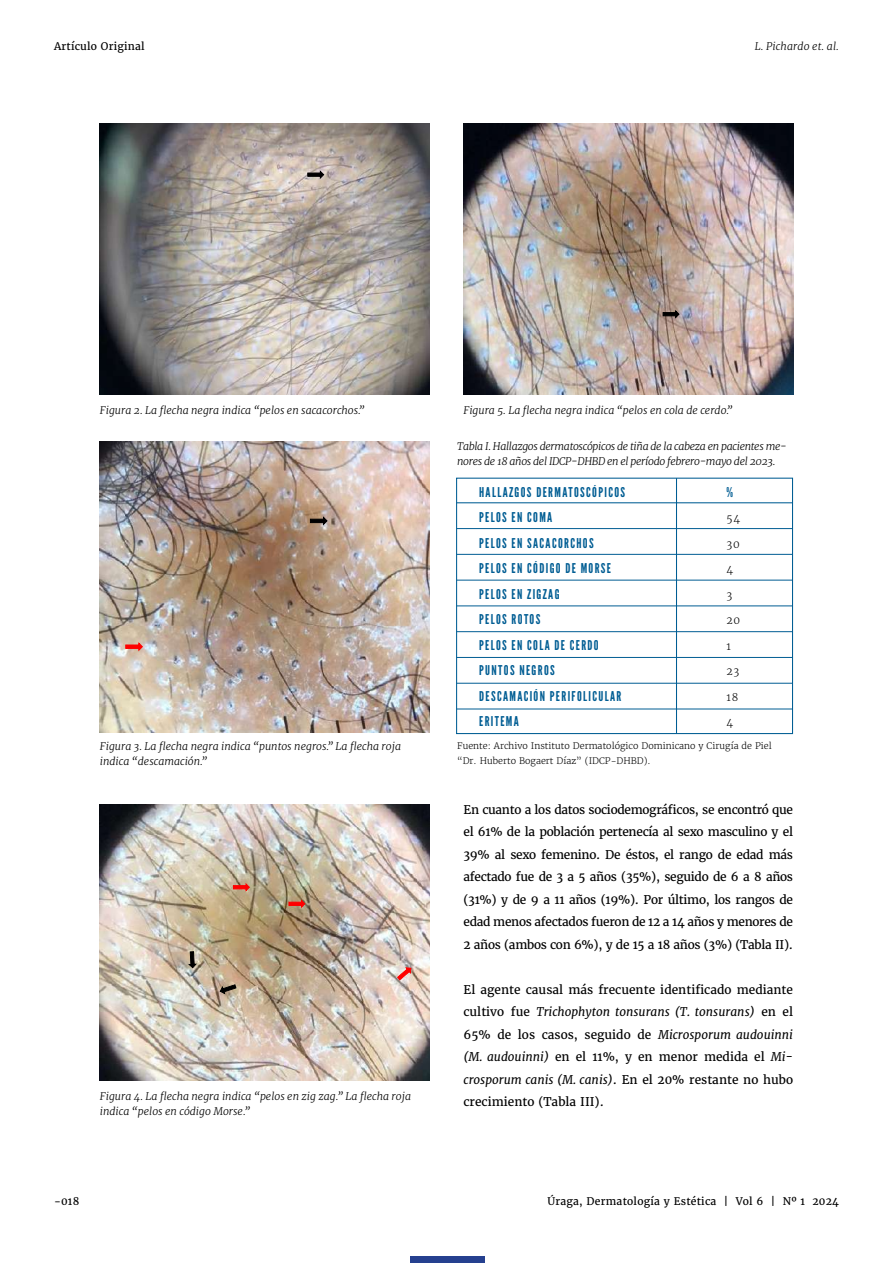
<style>
.page{position:relative;width:893px;height:1263px;background:#fff}
.page>*{position:absolute;margin:0;border:0;box-sizing:border-box;transform-origin:0 0}
.t1{font:13.5px/25.5px "League Gothic";letter-spacing:.1em;color:#005d93}
.t2{font:12px/22.5px "Merriweather";letter-spacing:-.015em;color:#000;text-align:justify}
.t3{font:italic 300 10.5px/15px "Merriweather";color:#000}
.t4{font:italic 300 10.5px/15px "Merriweather";letter-spacing:-.03em;color:#000}
.t5{font:10.5px "Merriweather";letter-spacing:.02em;color:#000}
.t6{font:300 10.5px "Merriweather";letter-spacing:.1em;color:#000}
.t7{font:300 9px/15px "Merriweather";color:#000}
.s1{font-style:italic}
</style>
<div class="page">
<div style="left:410px;top:1257px;width:75px;height:6px;background:#25408f"></div>
<img style="left:100px;top:123px;width:329px;height:272px">
<svg style="left:307px;top:169px;width:18px;height:11px"></svg>
<img style="left:100px;top:442px;width:329px;height:291px">
<svg style="left:309px;top:515px;width:19px;height:12px"></svg>
<svg style="left:125px;top:641px;width:19px;height:12px"></svg>
<img style="left:100px;top:805px;width:329px;height:276px">
<svg style="left:219px;top:983px;width:18px;height:12px"></svg>
<svg style="left:187px;top:951px;width:11px;height:18px"></svg>
<svg style="left:232px;top:881px;width:19px;height:12px"></svg>
<svg style="left:396px;top:967px;width:16px;height:14px"></svg>
<svg style="left:288px;top:898px;width:18px;height:11px"></svg>
<img style="left:463px;top:123px;width:330px;height:272px">
<svg style="left:662px;top:309px;width:18px;height:11px"></svg>
<div style="left:456px;top:478px;width:337px;height:256px;border:1px solid #005d93"></div>
<hr style="left:676px;top:478px;width:1px;height:255px;background:#005d93">
<hr style="left:457px;top:502px;width:335px;height:1px;background:#005d93">
<hr style="left:457px;top:528px;width:335px;height:1px;background:#005d93">
<hr style="left:457px;top:554px;width:335px;height:1px;background:#005d93">
<hr style="left:457px;top:580px;width:335px;height:1px;background:#005d93">
<hr style="left:457px;top:606px;width:335px;height:1px;background:#005d93">
<hr style="left:457px;top:631px;width:335px;height:1px;background:#005d93">
<hr style="left:457px;top:657px;width:335px;height:1px;background:#005d93">
<hr style="left:457px;top:683px;width:335px;height:1px;background:#005d93">
<hr style="left:457px;top:709px;width:335px;height:1px;background:#005d93">
<p class="t5" style="left:54px;top:40px;width:92px">Artículo Original</p>
<p class="t3" style="left:755px;top:39px;width:86px">L. Pichardo et. al.</p>
<p class="t3" style="left:100px;top:403px;width:266px">Figura 2. La flecha negra indica “pelos en sacacorchos.”</p>
<p class="t3" style="left:463px;top:403px;width:271px">Figura 5. La flecha negra indica “pelos en cola de cerdo.”</p>
<p class="t4" style="left:457px;top:439px;width:331px">Tabla I. Hallazgos dermatoscópicos de tiña de la cabeza en pacientes me&shy;nores de 18 años del IDCP-DHBD en el período febrero-mayo del 2023.</p>
<p class="t3" style="left:100px;top:739px;width:303px">Figura 3. La flecha negra indica “puntos negros.” La flecha roja indica “descamación.”</p>
<p class="t3" style="left:100px;top:1089px;width:313px">Figura 4. La flecha negra indica “pelos en zig zag.” La flecha roja indica “pelos en código Morse.”</p>
<p class="t1" style="left:479px;top:479px;width:148px">HALLAZGOS DERMATOSCÓPICOS<br>PELOS EN COMA<br>PELOS EN SACACORCHOS<br>PELOS EN CÓDIGO DE MORSE<br>PELOS EN ZIGZAG<br>PELOS ROTOS<br>PELOS EN COLA DE CERDO<br>PUNTOS NEGROS<br>DESCAMACIÓN PERIFOLICULAR<br>ERITEMA</p>
<p class="t1" style="left:726px;top:479px;width:8px">%</p>
<p class="t6" style="left:726px;top:512px;width:15px">54</p>
<p class="t6" style="left:726px;top:537px;width:15px">30</p>
<p class="t6" style="left:726px;top:563px;width:8px">4</p>
<p class="t6" style="left:726px;top:588px;width:7px">3</p>
<p class="t6" style="left:726px;top:614px;width:15px">20</p>
<p class="t6" style="left:726px;top:639px;width:6px">1</p>
<p class="t6" style="left:726px;top:665px;width:15px">23</p>
<p class="t6" style="left:726px;top:690px;width:14px">18</p>
<p class="t6" style="left:726px;top:716px;width:8px">4</p>
<p class="t7" style="left:457px;top:738px;width:316px">Fuente: Archivo Instituto Dermatológico Dominicano y Cirugía de Piel “Dr. Huberto Bogaert Díaz” (IDCP-DHBD).</p>
<p class="t2" style="left:463px;top:798px;width:331px">En cuanto a los datos sociodemográficos, se encontró que el 61% de la población pertenecía al sexo masculino y el 39% al sexo femenino. De éstos, el rango de edad más afectado fue de 3 a 5 años (35%), seguido de 6 a 8 años (31%) y de 9 a 11 años (19%). Por último, los rangos de edad menos afectados fueron de 12 a 14 años y menores de 2 años (ambos con 6%), y de 15 a 18 años (3%) (Tabla II).</p>
<p class="t2" style="left:463px;top:978px;width:331px">El agente causal más frecuente identificado mediante cultivo fue <span class="s1">Trichophyton tonsurans (T. tonsurans)</span> en el 65% de los casos, seguido de <span class="s1">Microsporum audouinni (M. audouinni)</span> en el 11%, y en menor medida el <span class="s1">Mi&shy;crosporum canis (M. canis)</span>. En el 20% restante no hubo crecimiento (Tabla III).</p>
<p class="t5" style="left:54px;top:1195px;width:27px">-018</p>
<p class="t5" style="left:547px;top:1195px;width:293px">Úraga, Dermatología y Estética | Vol 6 | Nº 1 2024</p>
</div>
